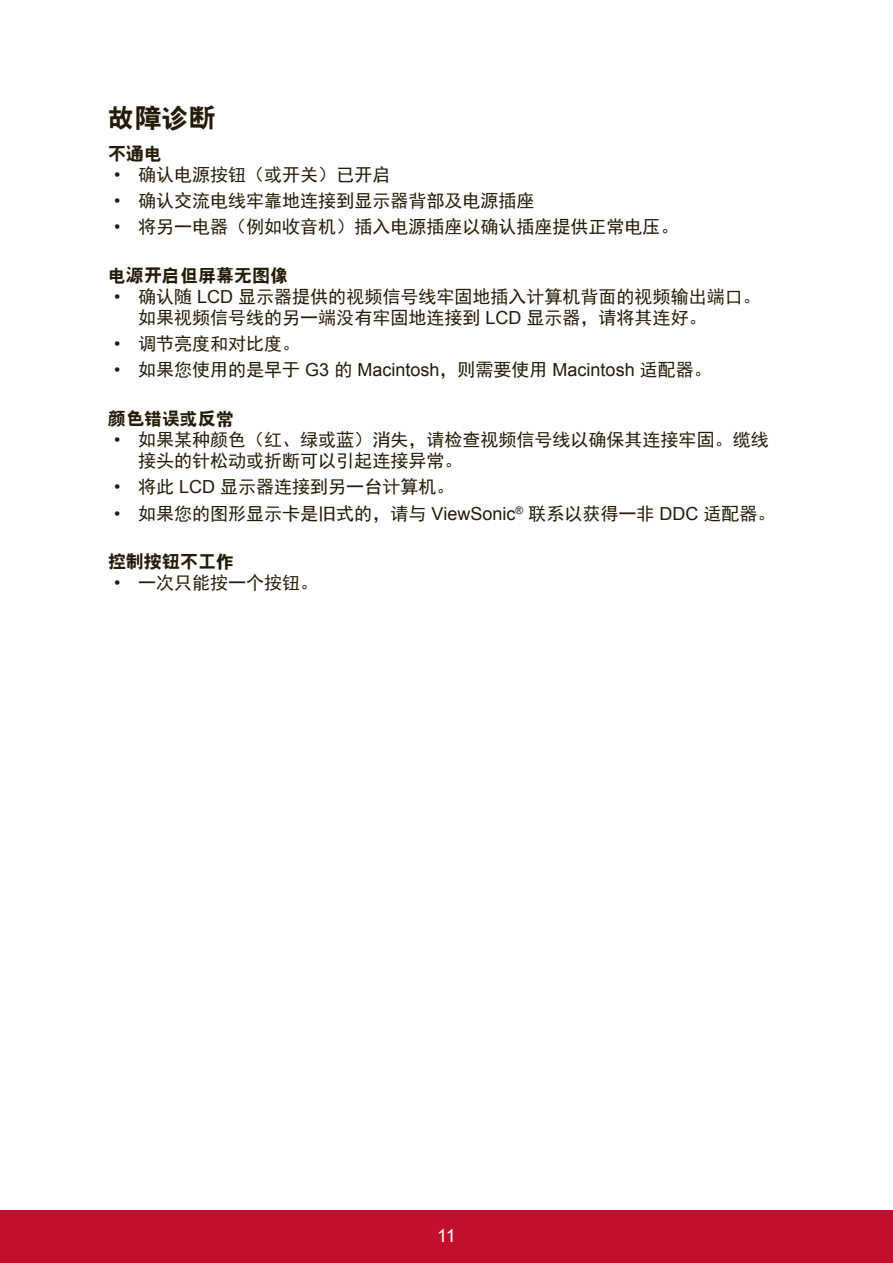
<style>
.page{position:relative;width:893px;height:1263px;background:#fff}
.page>*{position:absolute;margin:0;border:0;box-sizing:border-box;transform-origin:0 0}
.t1{font:27px "RS Cu Hei";color:#251a05}
.t2{font:18px/21.6px "Sim Hei";color:#251a05}
.t3{font:18px "Arial";color:#251a05}
.t4{font:18px "RS Cu Hei";color:#251a05}
.t5{font:18px "Arial";color:#fff}
.s1{font-family:"Arial"}
.s2{font-family:"Sim Hei"}
</style>
<div class="page">
<div style="left:0;top:1210px;width:892px;height:53px;background:#c3102f"></div>
<h1 class="t1" style="left:108px;top:104px;width:109px">故障诊断</h1>
<p class="t4" style="left:108px;top:145px;width:55px">不通电</p>
<p class="t2" style="left:114px;top:164px;width:277px"><span class="s1">•</span> 确认电源按钮（或开关）已开启</p>
<p class="t2" style="left:114px;top:190px;width:421px"><span class="s1">•</span> 确认交流电线牢靠地连接到显示器背部及电源插座</p>
<p class="t2" style="left:114px;top:216px;width:565px"><span class="s1">•</span> 将另一电器（例如收音机）插入电源插座以确认插座提供正常电压。</p>
<p class="t4" style="left:108px;top:266px;width:182px">电源开启但屏幕无图像</p>
<p class="t2" style="left:138px;top:285px;width:624px;text-indent:-24px"><span class="s1">•</span> 确认随 <span class="s1">LCD</span> 显示器提供的视频信号线牢固地插入计算机背面的视频输出端口。如果视频信号线的另一端没有牢固地连接到 <span class="s1">LCD</span> 显示器，请将其连好。</p>
<p class="t2" style="left:114px;top:333px;width:187px"><span class="s1">•</span> 调节亮度和对比度。</p>
<p class="t3" style="left:114px;top:358px;width:599px">• <span class="s2">如果您使用的是早于</span> G3 <span class="s2">的</span> Macintosh<span class="s2">，则需要使用</span> Macintosh <span class="s2">适配器。</span></p>
<p class="t4" style="left:108px;top:410px;width:127px">颜色错误或反常</p>
<p class="t2" style="left:138px;top:428px;width:631px;text-indent:-24px"><span class="s1">•</span> 如果某种颜色（红、绿或蓝）消失，请检查视频信号线以确保其连接牢固。缆线接头的针松动或折断可以引起连接异常。</p>
<p class="t2" style="left:114px;top:476px;width:342px"><span class="s1">•</span> 将此 <span class="s1">LCD</span> 显示器连接到另一台计算机。</p>
<p class="t2" style="left:114px;top:502px;width:662px"><span class="s1">•</span> 如果您的图形显示卡是旧式的，请与 <span class="s1">ViewSonic</span><sup>®</sup> 联系以获得一非 <span class="s1">DDC</span> 适配器。</p>
<p class="t4" style="left:108px;top:553px;width:127px">控制按钮不工作</p>
<p class="t2" style="left:114px;top:571px;width:205px"><span class="s1">•</span> 一次只能按一个按钮。</p>
<p class="t5" style="left:437px;top:1223px;width:20px">11</p>
</div>
